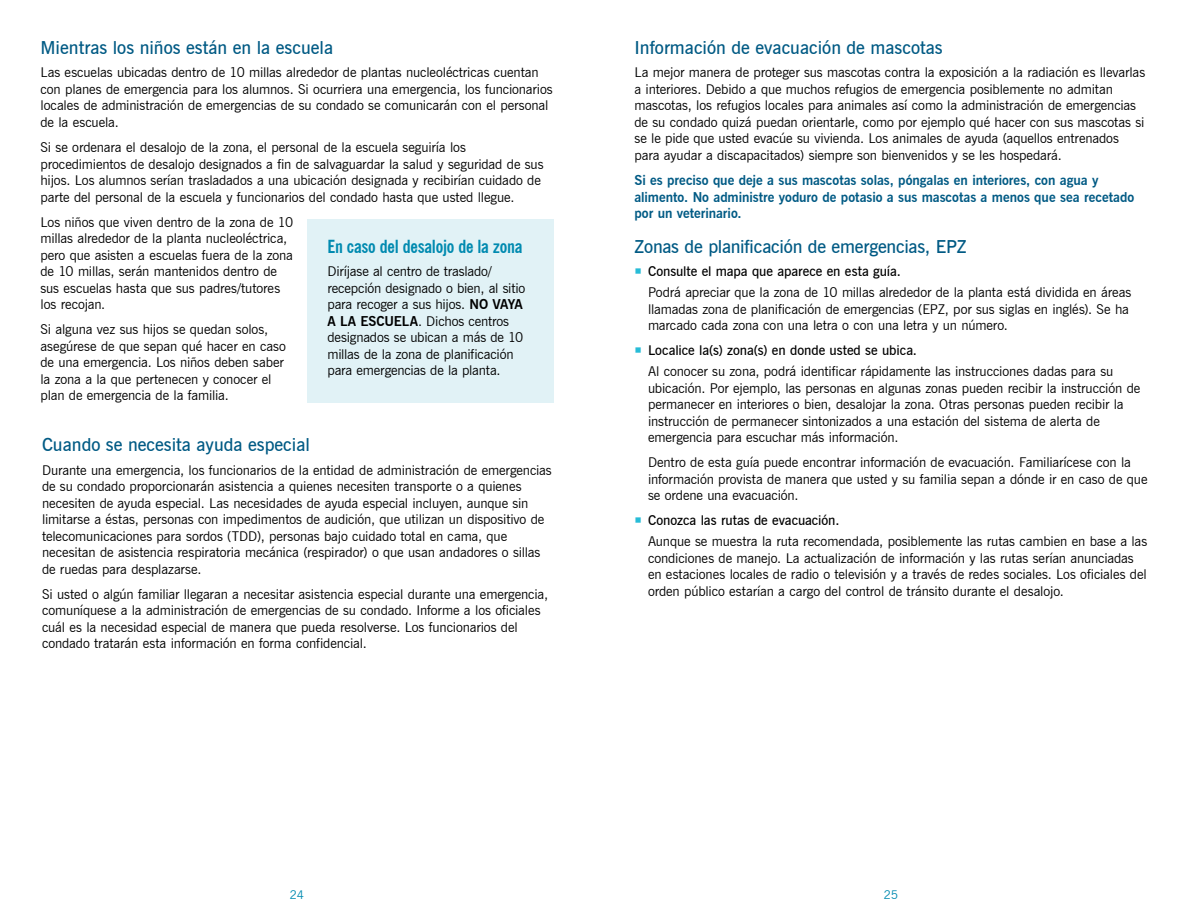
<style>
.page{position:relative;width:1188px;height:918px;background:#fff}
.page>*{position:absolute;margin:0;border:0;box-sizing:border-box;transform-origin:0 0}
.t1{font:600 18px "News Gothic BT";color:#005a84}
.t2{font:700 condensed 18px "News Gothic BT";letter-spacing:-.015em;color:#008ab0}
.t3{font:13.5px/16.5px "News Gothic BT";letter-spacing:-.01em;color:#000}
.t4{font:700 13.5px/16.5px "News Gothic BT";color:#005a84}
.t5{font:12px "News Gothic BT";color:#008ab0}
.s1{font-weight:700}
.s2{color:#27bcd7}
.s3{font-weight:600}
</style>
<div class="page">
<div style="left:307px;top:219px;width:247px;height:184px;background:#e1f2f6"></div>
<h1 class="t1" style="left:40px;top:37px;width:294px">Mientras los niños están en la escuela</h1>
<p class="t3" style="left:40px;top:64px;width:514px">Las escuelas ubicadas dentro de 10 millas alrededor de plantas nucleoléctricas cuentan con planes de emergencia para los alumnos. Si ocurriera una emergencia, los funcionarios locales de administración de emergencias de su condado se comunicarán con el personal de la escuela.</p>
<p class="t3" style="left:40px;top:139px;width:505px">Si se ordenara el desalojo de la zona, el personal de la escuela seguiría los procedimientos de desalojo designados a fin de salvaguardar la salud y seguridad de sus hijos. Los alumnos serían trasladados a una ubicación designada y recibirían cuidado de parte del personal de la escuela y funcionarios del condado hasta que usted llegue.</p>
<p class="t3" style="left:40px;top:214px;width:254px">Los niños que viven dentro de la zona de 10 millas alrededor de la planta nucleoléctrica, pero que asisten a escuelas fuera de la zona de 10 millas, serán mantenidos dentro de sus escuelas hasta que sus padres/tutores los recojan.</p>
<p class="t3" style="left:40px;top:321px;width:247px">Si alguna vez sus hijos se quedan solos, asegúrese de que sepan qué hacer en caso de una emergencia. Los niños deben saber la zona a la que pertenecen y conocer el plan de emergencia de la familia.</p>
<h1 class="t2" style="left:328px;top:236px;width:196px">En caso del desalojo de la zona</h1>
<p class="t3" style="left:328px;top:263px;width:199px">Diríjase al centro de traslado/ recepción designado o bien, al sitio para recoger a sus hijos. <span class="s1">NO VAYA<br>A LA ESCUELA</span>. Dichos centros designados se ubican a más de 10 millas de la zona de planificación para emergencias de la planta.</p>
<h1 class="t1" style="left:42px;top:434px;width:270px">Cuando se necesita ayuda especial</h1>
<p class="t3" style="left:42px;top:462px;width:511px">Durante una emergencia, los funcionarios de la entidad de administración de emergencias de su condado proporcionarán asistencia a quienes necesiten transporte o a quienes necesiten de ayuda especial. Las necesidades de ayuda especial incluyen, aunque sin limitarse a éstas, personas con impedimentos de audición, que utilizan un dispositivo de telecomunicaciones para sordos (TDD), personas bajo cuidado total en cama, que necesitan de asistencia respiratoria mecánica (respirador) o que usan andadores o sillas de ruedas para desplazarse.</p>
<p class="t3" style="left:42px;top:586px;width:508px">Si usted o algún familiar llegaran a necesitar asistencia especial durante una emergencia, comuníquese a la administración de emergencias de su condado. Informe a los oficiales cuál es la necesidad especial de manera que pueda resolverse. Los funcionarios del condado tratarán esta información en forma confidencial.</p>
<h1 class="t1" style="left:634px;top:37px;width:310px">Información de evacuación de mascotas</h1>
<p class="t3" style="left:634px;top:64px;width:512px">La mejor manera de proteger sus mascotas contra la exposición a la radiación es llevarlas a interiores. Debido a que muchos refugios de emergencia posiblemente no admitan mascotas, los refugios locales para animales así como la administración de emergencias de su condado quizá puedan orientarle, como por ejemplo qué hacer con sus mascotas si se le pide que usted evacúe su vivienda. Los animales de ayuda (aquellos entrenados para ayudar a discapacitados) siempre son bienvenidos y se les hospedará.</p>
<p class="t4" style="left:634px;top:172px;width:501px">Si es preciso que deje a sus mascotas solas, póngalas en interiores, con agua y alimento. No administre yoduro de potasio a sus mascotas a menos que sea recetado por un veterinario.</p>
<h1 class="t1" style="left:634px;top:236px;width:334px">Zonas de planificación de emergencias, EPZ</h1>
<p class="t3" style="left:648px;top:261px;width:485px;line-height:20.9px;text-indent:-14px"><span class="s2">○</span> <span class="s3">Consulte el mapa que aparece en esta guía.<br></span>Podrá apreciar que la zona de 10 millas alrededor de la planta está dividida en áreas</p>
<p class="t3" style="left:648px;top:301px;width:483px">llamadas zona de planificación de emergencias (EPZ, por sus siglas en inglés). Se ha marcado cada zona con una letra o con una letra y un número.</p>
<p class="t3" style="left:648px;top:340px;width:467px;line-height:20.9px;text-indent:-14px"><span class="s2">○</span> <span class="s3">Localice la(s) zona(s) en donde usted se ubica.<br></span>Al conocer su zona, podrá identificar rápidamente las instrucciones dadas para su</p>
<p class="t3" style="left:648px;top:380px;width:494px">ubicación. Por ejemplo, las personas en algunas zonas pueden recibir la instrucción de permanecer en interiores o bien, desalojar la zona. Otras personas pueden recibir la instrucción de permanecer sintonizados a una estación del sistema de alerta de emergencia para escuchar más información.</p>
<p class="t3" style="left:648px;top:454px;width:501px">Dentro de esta guía puede encontrar información de evacuación. Familiarícese con la información provista de manera que usted y su familia sepan a dónde ir en caso de que se ordene una evacuación.</p>
<p class="t3" style="left:648px;top:510px;width:501px;line-height:20.9px;text-indent:-14px"><span class="s2">○</span> <span class="s3">Conozca las rutas de evacuación.<br></span>Aunque se muestra la ruta recomendada, posiblemente las rutas cambien en base a las</p>
<p class="t3" style="left:648px;top:550px;width:500px">condiciones de manejo. La actualización de información y las rutas serían anunciadas en estaciones locales de radio o televisión y a través de redes sociales. Los oficiales del orden público estarían a cargo del control de tránsito durante el desalojo.</p>
<p class="t5" style="left:290px;top:888px;width:16px">24</p>
<p class="t5" style="left:884px;top:888px;width:16px">25</p>
</div>
